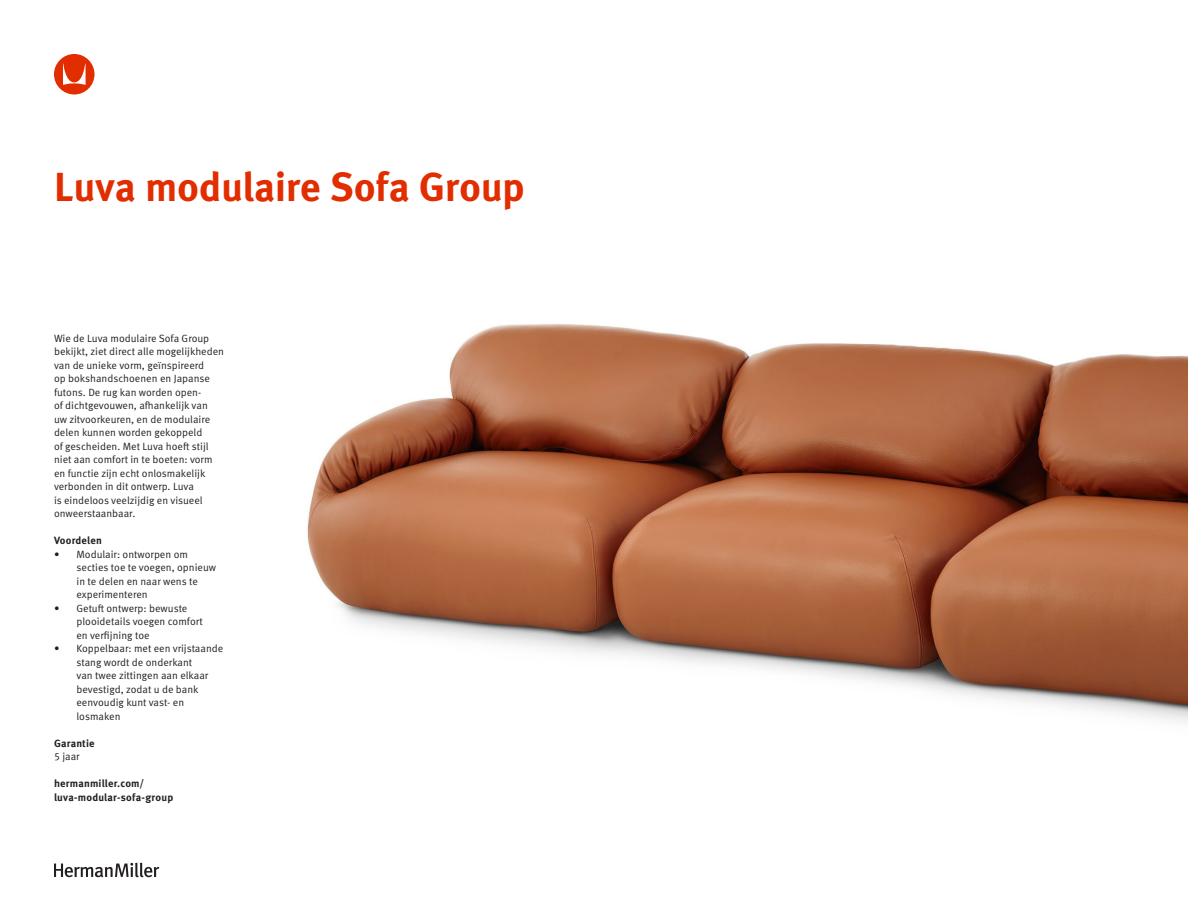
<style>
.page{position:relative;width:1188px;height:918px;background:#fff}
.page>*{position:absolute;margin:0;border:0;box-sizing:border-box;transform-origin:0 0}
.t1{font:700 40.5px "Meta OT";letter-spacing:-.01em;color:#e22d00}
.Body_Copy{font:10.5px/13.5px "Meta OT Norm";color:#231f20}
.Body_Copy-2{font:700 10.5px/13.5px "Meta OT";letter-spacing:.015em;color:#231f20}
</style>
<div class="page">
<svg style="left:54px;top:54px;width:41px;height:40px"></svg>
<svg style="left:54px;top:863px;width:105px;height:14px"></svg>
<img style="left:307px;top:324px;width:881px;height:398px">
<p class="t1" style="left:54px;top:162px;width:472px">Luva modulaire Sofa Group</p>
<p class="Body_Copy" style="left:54px;top:331px;width:172px">Wie de Luva modulaire Sofa Group bekijkt, ziet direct alle mogelijkheden van de unieke vorm, geïnspireerd<br>op bokshandschoenen en Japanse futons. De rug kan worden open-<br>of dichtgevouwen, afhankelijk van<br>uw zitvoorkeuren, en de modulaire delen kunnen worden gekoppeld<br>of gescheiden. Met Luva hoeft stijl niet aan comfort in te boeten: vorm en functie zijn echt onlosmakelijk verbonden in dit ontwerp. Luva<br>is eindeloos veelzijdig en visueel onweerstaanbaar.</p>
<p class="Body_Copy-2" style="left:54px;top:534px;width:49px">Voordelen</p>
<p class="Body_Copy" style="left:76px;top:547px;width:141px;text-indent:-22px">• Modulair: ontworpen om secties toe te voegen, opnieuw in te delen en naar wens te experimenteren</p>
<p class="Body_Copy" style="left:76px;top:601px;width:128px;text-indent:-22px">• Getuft ontwerp: bewuste plooidetails voegen comfort en verfijning toe</p>
<p class="Body_Copy" style="left:76px;top:642px;width:148px;text-indent:-22px">• Koppelbaar: met een vrijstaande stang wordt de onderkant<br>van twee zittingen aan elkaar bevestigd, zodat u de bank eenvoudig kunt vast- en losmaken</p>
<p class="Body_Copy-2" style="left:54px;top:736px;width:42px">Garantie</p>
<p class="Body_Copy" style="left:54px;top:750px;width:27px">5 jaar</p>
<p class="Body_Copy-2" style="left:54px;top:777px;width:121px">hermanmiller.com/ luva-modular-sofa-group</p>
</div>
